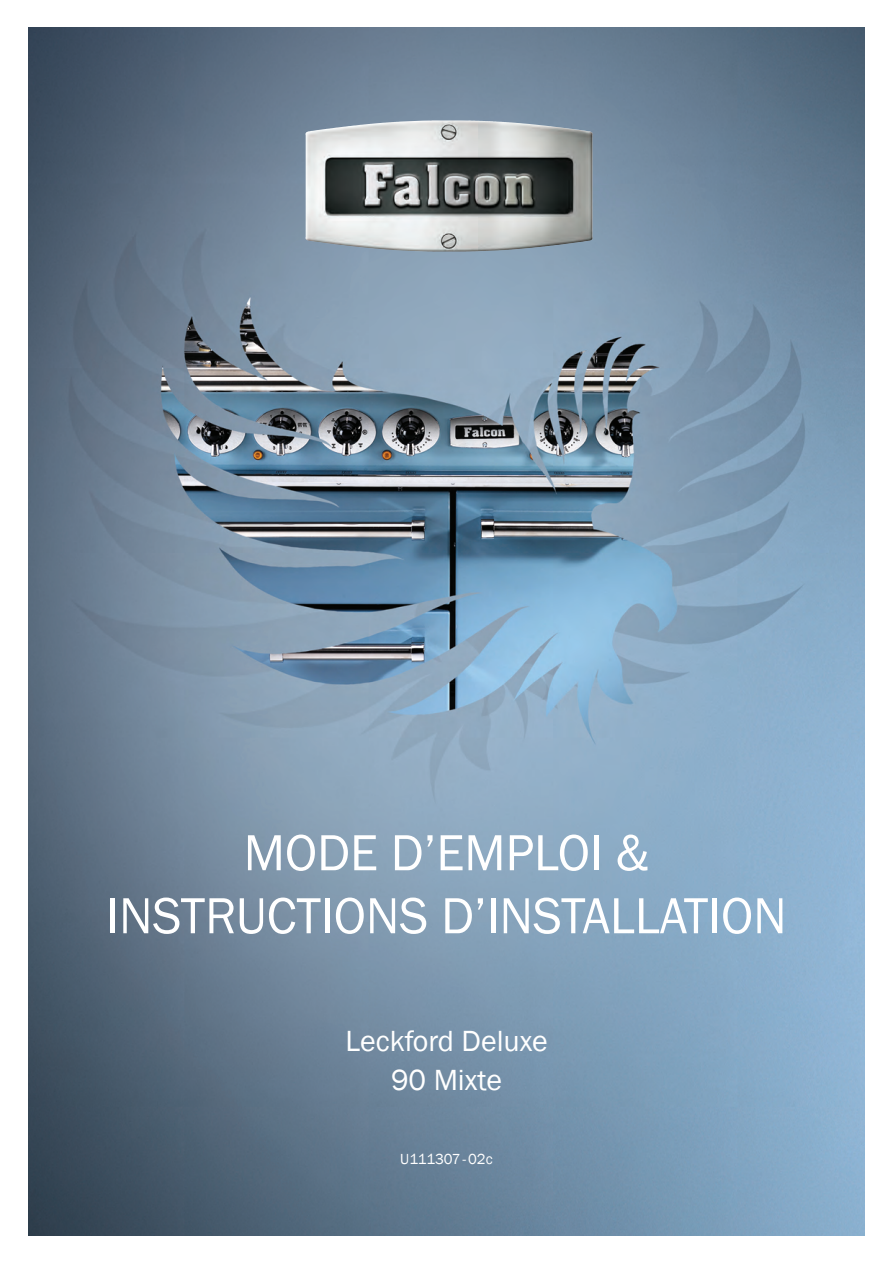
<style>
.page{position:relative;width:893px;height:1263px;background:#fff}
.page>*{position:absolute;margin:0;border:0;box-sizing:border-box;transform-origin:0 0}
.t1{font:52.5px/63px "Franklin Gothic";color:#fff;text-align:center}
.t2{font:30px "Franklin Gothic";color:#fff}
.Body_centre{font:15px "Franklin Gothic";letter-spacing:-.005em;color:#fff}
</style>
<div class="page">
<img style="left:28px;top:27px;width:837px;height:1209px">
<img style="left:305px;top:120px;width:127px;height:131px">
<p class="t1" style="left:106px;top:822px;width:682px">MODE D’EMPLOI &amp;<br>INSTRUCTIONS D’INSTALLATION</p>
<p class="t2" style="left:345px;top:1022px;width:204px">Leckford Deluxe</p>
<p class="t2" style="left:391px;top:1061px;width:112px">90 Mixte</p>
<p class="Body_centre" style="left:400px;top:1149px;width:94px">U111307-02c</p>
</div>
